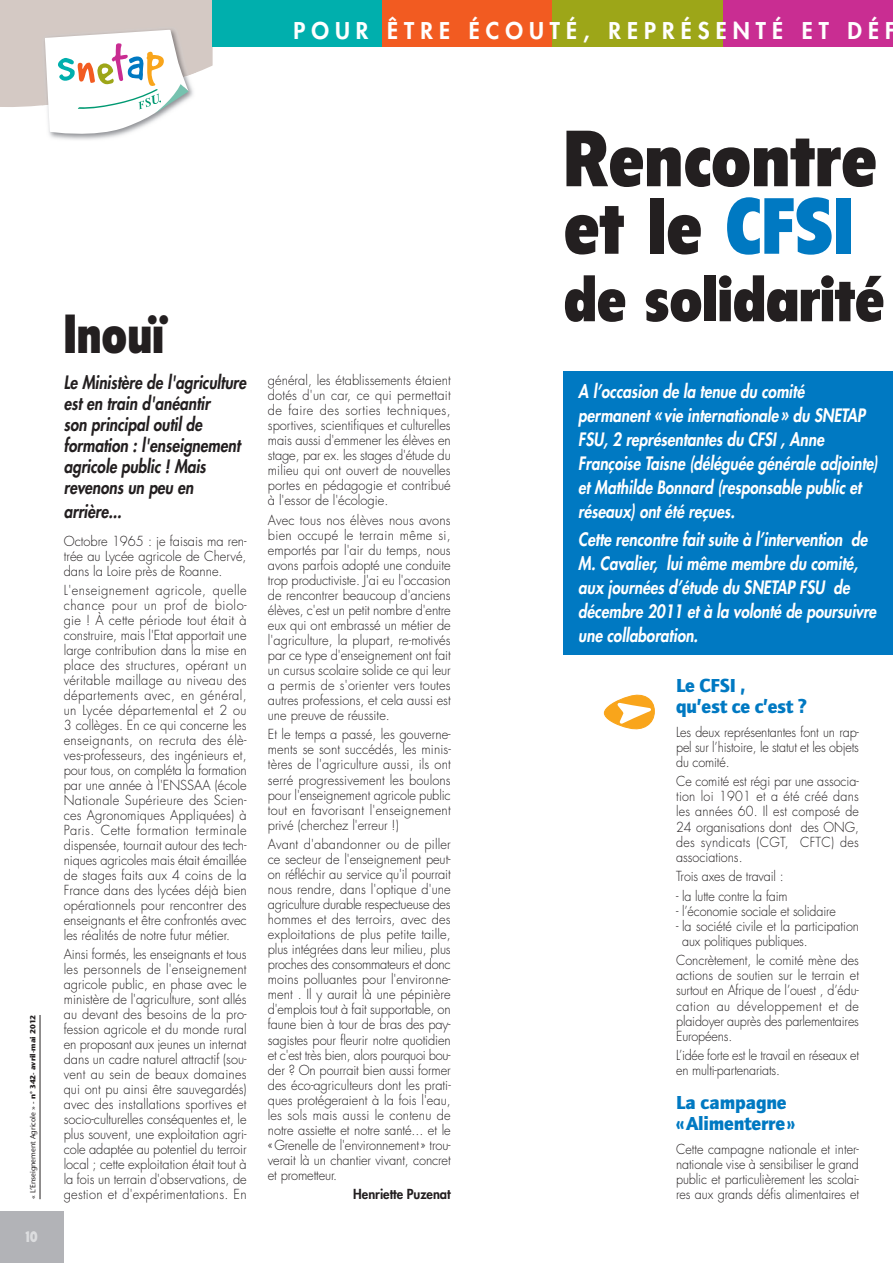
<style>
.page{position:relative;width:893px;height:1263px;background:#fff}
.page>*{position:absolute;margin:0;border:0;box-sizing:border-box;transform-origin:0 0}
.t1{font:900 condensed 78px/67.5px "Flyer";color:#231f20}
.t2{font:900 condensed 64.5px "Flyer";letter-spacing:-.005em;color:#231f20}
.t3{font:900 condensed 54px "Flyer";color:#231f20;scale:.92 1}
.t4{font:800 22.5px "Futura";letter-spacing:.27em;color:#fff}
.t5{font:900 19.5px/21.1px "Quay Itc T";letter-spacing:-.01em;color:#0079c2}
.t6{font:italic 800 18px/24px "Futura";color:#fff;scale:.85 1}
.t7{font:italic 800 18px/21px "Futura";color:#231f20;scale:.85 1}
.t8{font:900 condensed 15px "Flyer";color:#dcdddf;scale:.9 1}
.t9{font:300 13.5px/15px "Futura";letter-spacing:-.005em;color:#231f20;text-align:justify;scale:.95 1}
.t10{font:300 13.5px/15.1px "Futura";letter-spacing:-.005em;color:#231f20;text-align:justify;scale:.93 1}
.t11{font:800 13.5px "Futura";color:#231f20;scale:.95 1}
.t12{font:7.5px "Stone Sans";color:#231f20}
.s1{font-weight:700}
.s2{color:#0079c2}
</style>
<div class="page">
<div style="left:723px;top:0;width:170px;height:47px;background:#c92d92"></div>
<div style="left:213px;top:0;width:170px;height:47px;background:#00afad"></div>
<div style="left:383px;top:0;width:170px;height:47px;background:#f25b21"></div>
<div style="left:553px;top:0;width:170px;height:47px;background:#9da618"></div>
<svg style="left:0;top:0;width:213px;height:138px"></svg>
<div style="left:0;top:1212px;width:64px;height:51px;background:#b2b3b7"></div>
<hr style="left:40px;top:1015px;width:1px;height:184px;background:#231f20">
<div style="left:563px;top:371px;width:330px;height:284px;background:#0079c2"></div>
<svg style="left:603px;top:694px;width:52px;height:36px"></svg>
<h3 class="t4" style="left:293px;top:20px;width:604px">POUR ÊTRE ÉCOUTÉ, REPRÉSENTÉ ET DÉF</h3>
<p class="t12" style="left:30px;top:1199px;width:186px;rotate:-90deg">« L’Enseignement Agricole » - <span class="s1">n° 342- avril-mai 2012</span></p>
<p class="t8" style="left:26px;top:1231px;width:15px">10</p>
<h3 class="t3" style="left:64px;top:314px;width:111px">Inouï</h3>
<h3 class="t7" style="left:64px;top:373px;width:216px">Le Ministère de l'agriculture est en train d'anéantir<br>son principal outil de formation : l'enseignement agricole public ! Mais revenons un peu en</h3>
<h3 class="t7" style="left:64px;top:502px;width:70px">arrière...</h3>
<p class="t9" style="left:64px;top:534px;width:194px">Octobre 1965 : je faisais ma ren&shy;trée au Lycée agricole de Chervé, dans la Loire près de Roanne.</p>
<p class="t9" style="left:64px;top:584px;width:194px">L'enseignement agricole, quelle chance pour un prof de biolo&shy;gie ! À cette période tout était à construire, mais l'Etat apportait une large contribution dans la mise en place des structures, opérant un véritable maillage au niveau des départements avec, en général, un Lycée départemental et 2 ou 3 collèges. En ce qui concerne les enseignants, on recruta des élè&shy;ves-professeurs, des ingénieurs et, pour tous, on compléta la formation par une année à l'ENSSAA (école Nationale Supérieure des Scien&shy;ces Agronomiques Appliquées) à Paris. Cette formation terminale dispensée, tournait autour des tech&shy;niques agricoles mais était émaillée de stages faits aux 4 coins de la France dans des lycées déjà bien opérationnels pour rencontrer des enseignants et être confrontés avec les réalités de notre futur métier.</p>
<p class="t9" style="left:64px;top:948px;width:194px">Ainsi formés, les enseignants et tous les personnels de l'enseignement agricole public, en phase avec le ministère de l'agriculture, sont allés au devant des besoins de la pro&shy;fession agricole et du monde rural en proposant aux jeunes un internat dans un cadre naturel attractif (sou&shy;vent au sein de beaux domaines qui ont pu ainsi être sauvegardés) avec des installations sportives et socio-culturelles conséquentes et, le plus souvent, une exploitation agri&shy;cole adaptée au potentiel du terroir local ; cette exploitation était tout à la fois un terrain d'observations, de gestion et d'expérimentations. En</p>
<p class="t9" style="left:268px;top:374px;width:194px">général, les établissements étaient dotés d'un car, ce qui permettait de faire des sorties techniques, sportives, scientifiques et culturelles mais aussi d'emmener les élèves en stage, par ex. les stages d'étude du milieu qui ont ouvert de nouvelles portes en pédagogie et contribué à l'essor de l'écologie.</p>
<p class="t9" style="left:268px;top:513px;width:194px">Avec tous nos élèves nous avons bien occupé le terrain même si, emportés par l'air du temps, nous avons parfois adopté une conduite trop productiviste. J'ai eu l'occasion de rencontrer beaucoup d'anciens élèves, c'est un petit nombre d'entre eux qui ont embrassé un métier de l'agriculture, la plupart, re-motivés par ce type d'enseignement ont fait un cursus scolaire solide ce qui leur a permis de s'orienter vers toutes autres professions, et cela aussi est une preuve de réussite.</p>
<p class="t9" style="left:268px;top:728px;width:194px">Et le temps a passé, les gouverne&shy;ments se sont succédés, les minis&shy;tères de l'agriculture aussi, ils ont serré progressivement les boulons pour l'enseignement agricole public tout en favorisant l'enseignement privé (cherchez l'erreur !)</p>
<p class="t9" style="left:268px;top:838px;width:194px">Avant d'abandonner ou de piller ce secteur de l'enseignement peut&shy;on réfléchir au service qu'il pourrait nous rendre, dans l'optique d'une agriculture durable respectueuse des hommes et des terroirs, avec des exploitations de plus petite taille, plus intégrées dans leur milieu, plus proches des consommateurs et donc moins polluantes pour l'environne&shy;ment . Il y aurait là une pépinière d'emplois tout à fait supportable, on faune bien à tour de bras des pay&shy;sagistes pour fleurir notre quotidien et c'est très bien, alors pourquoi bou&shy;der ? On pourrait bien aussi former des éco-agriculteurs dont les prati&shy;ques protégeraient à la fois l'eau, les sols mais aussi le contenu de notre assiette et notre santé... et le « Grenelle de l'environnement » trou&shy;verait là un chantier vivant, concret et prometteur.</p>
<p class="t11" style="left:353px;top:1188px;width:104px">Henriette Puzenat</p>
<h1 class="t1" style="left:563px;top:131px;width:315px">Rencontre et le <span class="s2">CFSI</span></h1>
<h2 class="t2" style="left:563px;top:275px;width:323px">de solidarité</h2>
<h3 class="t6" style="left:578px;top:381px;width:354px">A l’occasion de la tenue du comité permanent « vie internationale » du SNETAP FSU, 2 représentantes du CFSI , Anne Françoise Taisne (déléguée générale adjointe) et Mathilde Bonnard (responsable public et réseaux) ont été reçues.</h3>
<h3 class="t6" style="left:578px;top:529px;width:352px">Cette rencontre fait suite à l’intervention de M. Cavalier, lui même membre du comité, aux journées d’étude du SNETAP FSU de décembre 2011 et à la volonté de poursuivre une collaboration.</h3>
<h3 class="t5" style="left:676px;top:676px;width:133px">Le CFSI ,<br>qu’est ce c’est ?</h3>
<p class="t10" style="left:676px;top:725px;width:198px">Les deux représentantes font un rap&shy;pel sur l’histoire, le statut et les objets du comité.</p>
<p class="t10" style="left:676px;top:775px;width:198px">Ce comité est régi par une associa&shy;tion loi 1901 et a été créé dans les années 60. Il est composé de 24 organisations dont des ONG, des syndicats (CGT, CFTC) des associations.</p>
<p class="t10" style="left:676px;top:870px;width:117px">Trois axes de travail :</p>
<p class="t10" style="left:676px;top:889px;width:121px">- la lutte contre la faim</p>
<p class="t10" style="left:676px;top:904px;width:173px">- l’économie sociale et solidaire</p>
<p class="t10" style="left:682px;top:919px;width:192px;text-indent:-6px">- la société civile et la participation aux politiques publiques.</p>
<p class="t10" style="left:676px;top:954px;width:198px">Concrètement, le comité mène des actions de soutien sur le terrain et surtout en Afrique de l’ouest , d’édu&shy;cation au développement et de plaidoyer auprès des parlementaires Européens.</p>
<p class="t10" style="left:676px;top:1049px;width:198px">L’idée forte est le travail en réseaux et en multi-partenariats.</p>
<h3 class="t5" style="left:676px;top:1093px;width:121px">La campagne « Alimenterre »</h3>
<p class="t10" style="left:676px;top:1142px;width:198px">Cette campagne nationale et inter&shy;nationale vise à sensibiliser le grand public et particulièrement les scolai&shy;res aux grands défis alimentaires et</p>
</div>
